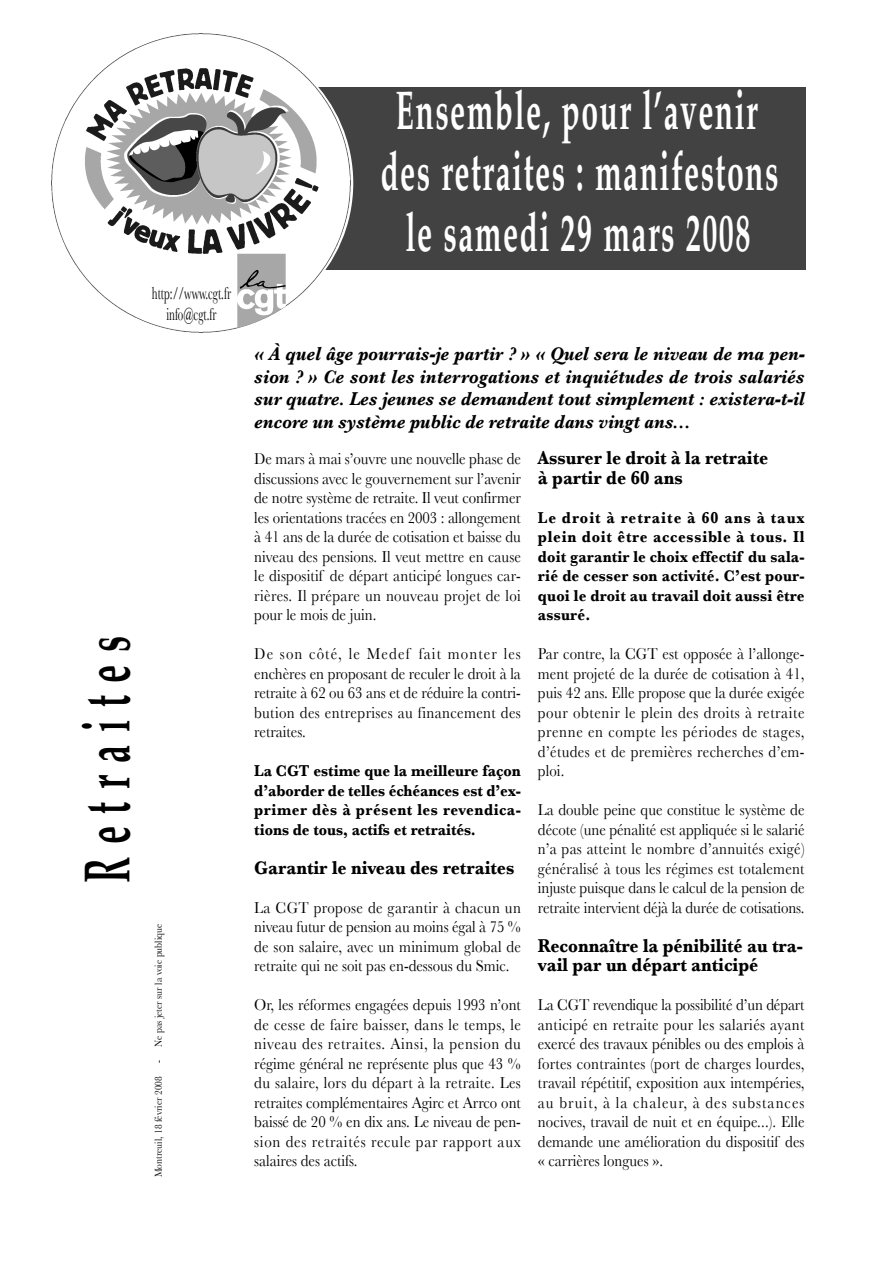
<style>
.page{position:relative;width:893px;height:1263px;background:#fff}
.page>*{position:absolute;margin:0;border:0;box-sizing:border-box;transform-origin:0 0}
.t1{font:700 64.8px "Palatino";letter-spacing:.35em;color:#000;scale:.56 1}
.t2{font:700 54px/60.9px "Palatino";letter-spacing:.05em;color:#fff;text-align:center;scale:.56 1}
.t3{font:italic 700 19.5px/22.5px "Baskerville";color:#000;text-align:justify;scale:.9 1}
.t4{font:700 19.5px/19.5px "Baskerville";color:#000;scale:.9 1}
.t5{font:18px/21px "Baskerville";color:#000;text-align:center;scale:.61 1}
.t6{font:16.5px/19.5px "Baskerville";color:#000;text-align:justify;scale:.9 1}
.t7{font:700 16.5px/19.5px "Baskerville";letter-spacing:.01em;color:#000;text-align:justify;scale:.9 1}
.t8{font:10.5px "Baskerville";color:#000;scale:.9 1}
</style>
<div class="page">
<div style="left:318px;top:87px;width:487px;height:183px;background:#424242"></div>
<img style="left:52px;top:34px;width:298px;height:298px">
<p class="t5" style="left:152px;top:282px;width:131px">http://www.cgt.fr info@cgt.fr</p>
<h1 class="t1" style="left:76px;top:883px;width:442px;rotate:-90deg">Retraites</h1>
<p class="t8" style="left:152px;top:1177px;width:283px;rotate:-90deg">Montreuil, 18 février 2008 - Ne pas jeter sur la voie publique</p>
<h2 class="t2" style="left:380px;top:84px;width:712px">Ensemble, pour l’avenir des retraites : manifestons le samedi 29 mars 2008</h2>
<p class="t3" style="left:254px;top:343px;width:613px">« À quel âge pourrais-je partir ? » « Quel sera le niveau de ma pen&shy;sion ? » Ce sont les interrogations et inquiétudes de trois salariés sur quatre. Les jeunes se demandent tout simplement : existera-t-il encore un système public de retraite dans vingt ans...</p>
<p class="t6" style="left:254px;top:449px;width:298px">De mars à mai s’ouvre une nouvelle phase de discussions avec le gouvernement sur l’avenir de notre système de retraite. Il veut confirmer les orientations tracées en 2003 : allongement à 41 ans de la durée de cotisation et baisse du niveau des pensions. Il veut mettre en cause le dispositif de départ anticipé longues car&shy;rières. Il prépare un nouveau projet de loi pour le mois de juin.</p>
<p class="t6" style="left:254px;top:644px;width:298px">De son côté, le Medef fait monter les enchères en proposant de reculer le droit à la retraite à 62 ou 63 ans et de réduire la contri&shy;bution des entreprises au financement des retraites.</p>
<p class="t7" style="left:254px;top:761px;width:298px">La CGT estime que la meilleure façon d’aborder de telles échéances est d’ex&shy;primer dès à présent les revendica&shy;tions de tous, actifs et retraités.</p>
<p class="t4" style="left:254px;top:858px;width:290px">Garantir le niveau des retraites</p>
<p class="t6" style="left:254px;top:898px;width:298px">La CGT propose de garantir à chacun un niveau futur de pension au moins égal à 75 % de son salaire, avec un minimum global de retraite qui ne soit pas en-dessous du Smic.</p>
<p class="t6" style="left:254px;top:995px;width:298px">Or, les réformes engagées depuis 1993 n’ont de cesse de faire baisser, dans le temps, le niveau des retraites. Ainsi, la pension du régime général ne représente plus que 43 % du salaire, lors du départ à la retraite. Les retraites complémentaires Agirc et Arrco ont baissé de 20 % en dix ans. Le niveau de pen&shy;sion des retraités recule par rapport aux salaires des actifs.</p>
<p class="t4" style="left:538px;top:448px;width:257px">Assurer le droit à la retraite à partir de 60 ans</p>
<p class="t7" style="left:538px;top:508px;width:298px">Le droit à retraite à 60 ans à taux plein doit être accessible à tous. Il doit garantir le choix effectif du sala&shy;rié de cesser son activité. C’est pour&shy;quoi le droit au travail doit aussi être assuré.</p>
<p class="t6" style="left:538px;top:644px;width:298px">Par contre, la CGT est opposée à l’allonge&shy;ment projeté de la durée de cotisation à 41, puis 42 ans. Elle propose que la durée exigée pour obtenir le plein des droits à retraite prenne en compte les périodes de stages, d’études et de premières recherches d’em&shy;ploi.</p>
<p class="t6" style="left:538px;top:800px;width:298px">La double peine que constitue le système de décote (une pénalité est appliquée si le salarié n’a pas atteint le nombre d’annuités exigé) généralisé à tous les régimes est totalement injuste puisque dans le calcul de la pension de retraite intervient déjà la durée de cotisations.</p>
<p class="t4" style="left:538px;top:936px;width:296px">Reconnaître la pénibilité au tra&shy;vail par un départ anticipé</p>
<p class="t6" style="left:538px;top:995px;width:298px">La CGT revendique la possibilité d’un départ anticipé en retraite pour les salariés ayant exercé des travaux pénibles ou des emplois à fortes contraintes (port de charges lourdes, travail répétitif, exposition aux intempéries, au bruit, à la chaleur, à des substances nocives, travail de nuit et en équipe...). Elle demande une amélioration du dispositif des « carrières longues ».</p>
</div>
